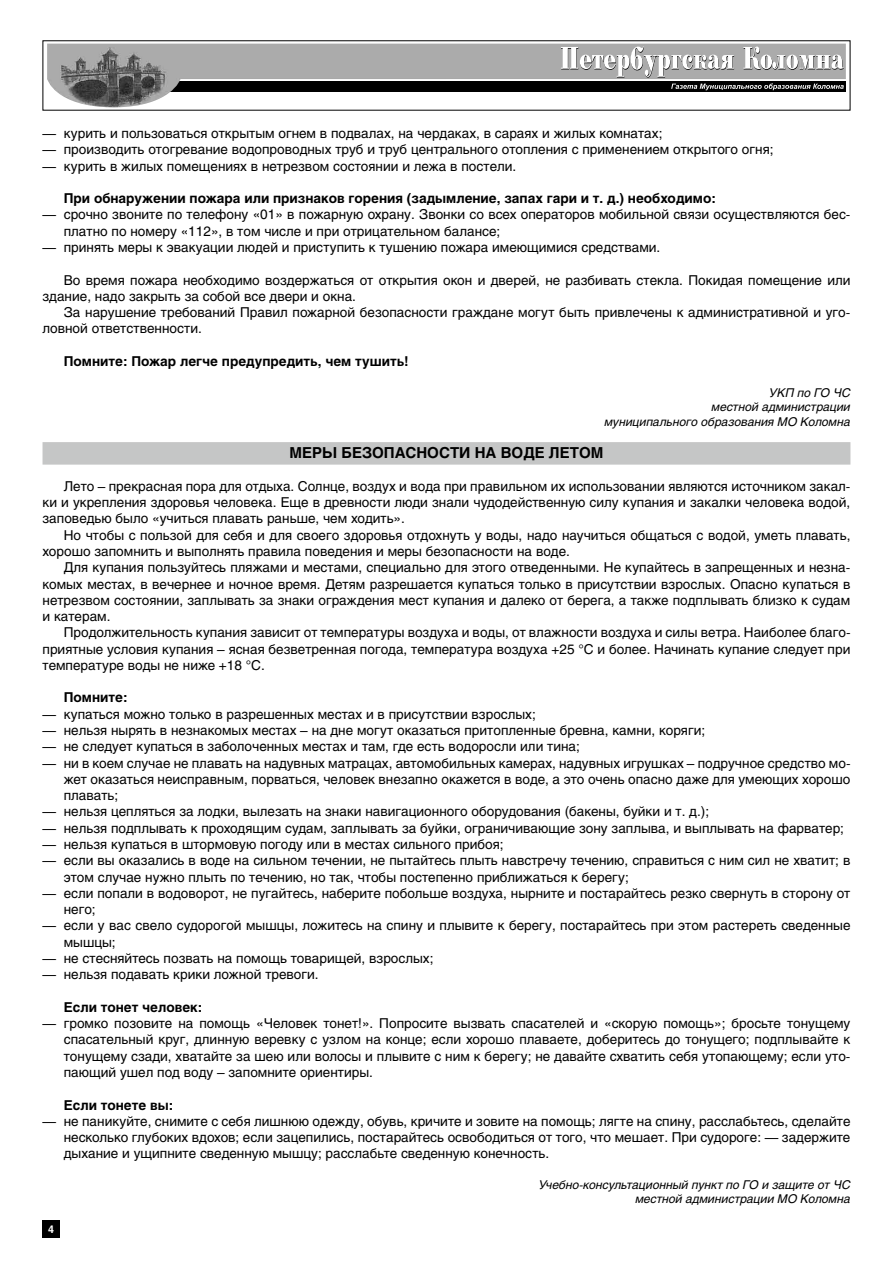
<style>
.page{position:relative;width:893px;height:1263px;background:#fff}
.page>*{position:absolute;margin:0;border:0;box-sizing:border-box;transform-origin:0 0}
.t1{font:700 15px "Helios C";color:#000}
.t2{font:13.5px/16.4px "Helios C";color:#000}
.t3{font:700 13.5px "Helios C";color:#000}
.t4{font:italic 12px/14.4px "Helios C";color:#000;text-align:right}
.t5{font:700 10.5px "Helios C";color:#fff}
</style>
<div class="page">
<img style="left:47px;top:44px;width:799px;height:63px">
<svg style="left:561px;top:46px;width:283px;height:44px"></svg>
<div style="left:43px;top:1220px;width:17px;height:17px;background:#000"></div>
<div style="left:43px;top:442px;width:807px;height:23px;background:#c5c6c6"></div>
<p class="t2" style="left:43px;top:125px;width:621px">— курить и пользоваться открытым огнем в подвалах, на чердаках, в сараях и жилых комнатах;</p>
<p class="t2" style="left:43px;top:141px;width:732px">— производить отогревание водопроводных труб и труб центрального отопления с применением открытого огня;</p>
<p class="t2" style="left:43px;top:158px;width:475px">— курить в жилых помещениях в нетрезвом состоянии и лежа в постели.</p>
<p class="t3" style="left:64px;top:191px;width:654px">При обнаружении пожара или признаков горения (задымление, запах гари и т. д.) необходимо:</p>
<p class="t2" style="left:64px;top:206px;width:788px;text-indent:-21px">— срочно звоните по телефону «01» в пожарную охрану. Звонки со всех операторов мобильной связи осуществляются бес&shy;платно по номеру «112», в том числе и при отрицательном балансе;</p>
<p class="t2" style="left:43px;top:239px;width:619px">— принять меры к эвакуации людей и приступить к тушению пожара имеющимися средствами.</p>
<p class="t2" style="left:43px;top:271px;width:809px;text-indent:21px">Во время пожара необходимо воздержаться от открытия окон и дверей, не разбивать стекла. Покидая помещение или здание, надо закрыть за собой все двери и окна.</p>
<p class="t2" style="left:43px;top:304px;width:809px;text-indent:21px">За нарушение требований Правил пожарной безопасности граждане могут быть привлечены к административной и уго&shy;ловной ответственности.</p>
<p class="t3" style="left:64px;top:353px;width:347px">Помните: Пожар легче предупредить, чем тушить!</p>
<p class="t4" style="left:604px;top:385px;width:247px">УКП по ГО ЧС<br>местной администрации<br>муниципального образования МО Коломна</p>
<p class="t1" style="left:289px;top:444px;width:315px">МЕРЫ БЕЗОПАСНОСТИ НА ВОДЕ ЛЕТОМ</p>
<p class="t2" style="left:43px;top:478px;width:809px;text-align:justify;text-indent:21px">Лето – прекрасная пора для отдыха. Солнце, воздух и вода при правильном их использовании являются источником закал&shy;ки и укрепления здоровья человека. Еще в древности люди знали чудодейственную силу купания и закалки человека водой, заповедью было «учиться плавать раньше, чем ходить».</p>
<p class="t2" style="left:43px;top:527px;width:809px;text-indent:21px">Но чтобы с пользой для себя и для своего здоровья отдохнуть у воды, надо научиться общаться с водой, уметь плавать, хорошо запомнить и выполнять правила поведения и меры безопасности на воде.</p>
<p class="t2" style="left:43px;top:559px;width:809px;text-align:justify;text-indent:21px">Для купания пользуйтесь пляжами и местами, специально для этого отведенными. Не купайтесь в запрещенных и незна&shy;комых местах, в вечернее и ночное время. Детям разрешается купаться только в присутствии взрослых. Опасно купаться в нетрезвом состоянии, заплывать за знаки ограждения мест купания и далеко от берега, а также подплывать близко к судам и катерам.</p>
<p class="t2" style="left:43px;top:624px;width:809px;text-align:justify;text-indent:21px">Продолжительность купания зависит от температуры воздуха и воды, от влажности воздуха и силы ветра. Наиболее благо&shy;приятные условия купания – ясная безветренная погода, температура воздуха +25 °С и более. Начинать купание следует при температуре воды не ниже +18 °С.</p>
<p class="t3" style="left:64px;top:690px;width:65px">Помните:</p>
<p class="t2" style="left:43px;top:706px;width:495px">— купаться можно только в разрешенных местах и в присутствии взрослых;</p>
<p class="t2" style="left:43px;top:722px;width:664px">— нельзя нырять в незнакомых местах – на дне могут оказаться притопленные бревна, камни, коряги;</p>
<p class="t2" style="left:43px;top:738px;width:539px">— не следует купаться в заболоченных местах и там, где есть водоросли или тина;</p>
<p class="t2" style="left:64px;top:754px;width:788px;text-align:justify;text-indent:-21px">— ни в коем случае не плавать на надувных матрацах, автомобильных камерах, надувных игрушках – подручное средство мо&shy;жет оказаться неисправным, порваться, человек внезапно окажется в воде, а это очень опасно даже для умеющих хорошо плавать;</p>
<p class="t2" style="left:43px;top:803px;width:668px">— нельзя цепляться за лодки, вылезать на знаки навигационного оборудования (бакены, буйки и т. д.);</p>
<p class="t2" style="left:43px;top:820px;width:803px">— нельзя подплывать к проходящим судам, заплывать за буйки, ограничивающие зону заплыва, и выплывать на фарватер;</p>
<p class="t2" style="left:43px;top:836px;width:463px">— нельзя купаться в штормовую погоду или в местах сильного прибоя;</p>
<p class="t2" style="left:64px;top:852px;width:788px;text-indent:-21px">— если вы оказались в воде на сильном течении, не пытайтесь плыть навстречу течению, справиться с ним сил не хватит; в этом случае нужно плыть по течению, но так, чтобы постепенно приближаться к берегу;</p>
<p class="t2" style="left:64px;top:885px;width:788px;text-indent:-21px">— если попали в водоворот, не пугайтесь, наберите побольше воздуха, нырните и постарайтесь резко свернуть в сторону от него;</p>
<p class="t2" style="left:64px;top:917px;width:788px;text-indent:-21px">— если у вас свело судорогой мышцы, ложитесь на спину и плывите к берегу, постарайтесь при этом растереть сведенные мышцы;</p>
<p class="t2" style="left:43px;top:950px;width:392px">— не стесняйтесь позвать на помощь товарищей, взрослых;</p>
<p class="t2" style="left:43px;top:966px;width:278px">— нельзя подавать крики ложной тревоги.</p>
<p class="t3" style="left:64px;top:999px;width:140px">Если тонет человек:</p>
<p class="t2" style="left:64px;top:1015px;width:788px;text-align:justify;text-indent:-21px">— громко позовите на помощь «Человек тонет!». Попросите вызвать спасателей и «скорую помощь»; бросьте тонущему спасательный круг, длинную веревку с узлом на конце; если хорошо плаваете, доберитесь до тонущего; подплывайте к тонущему сзади, хватайте за шею или волосы и плывите с ним к берегу; не давайте схватить себя утопающему; если уто&shy;пающий ушел под воду – запомните ориентиры.</p>
<p class="t3" style="left:64px;top:1097px;width:111px">Если тонете вы:</p>
<p class="t2" style="left:64px;top:1113px;width:788px;text-align:justify;text-indent:-21px">— не паникуйте, снимите с себя лишнюю одежду, обувь, кричите и зовите на помощь; лягте на спину, расслабьтесь, сделайте несколько глубоких вдохов; если зацепились, постарайтесь освободиться от того, что мешает. При судороге: — задержите дыхание и ущипните сведенную мышцу; расслабьте сведенную конечность.</p>
<p class="t4" style="left:539px;top:1177px;width:313px">Учебно-консультационный пункт по ГО и защите от ЧС местной администрации МО Коломна</p>
<p class="t5" style="left:48px;top:1223px;width:7px">4</p>
</div>
